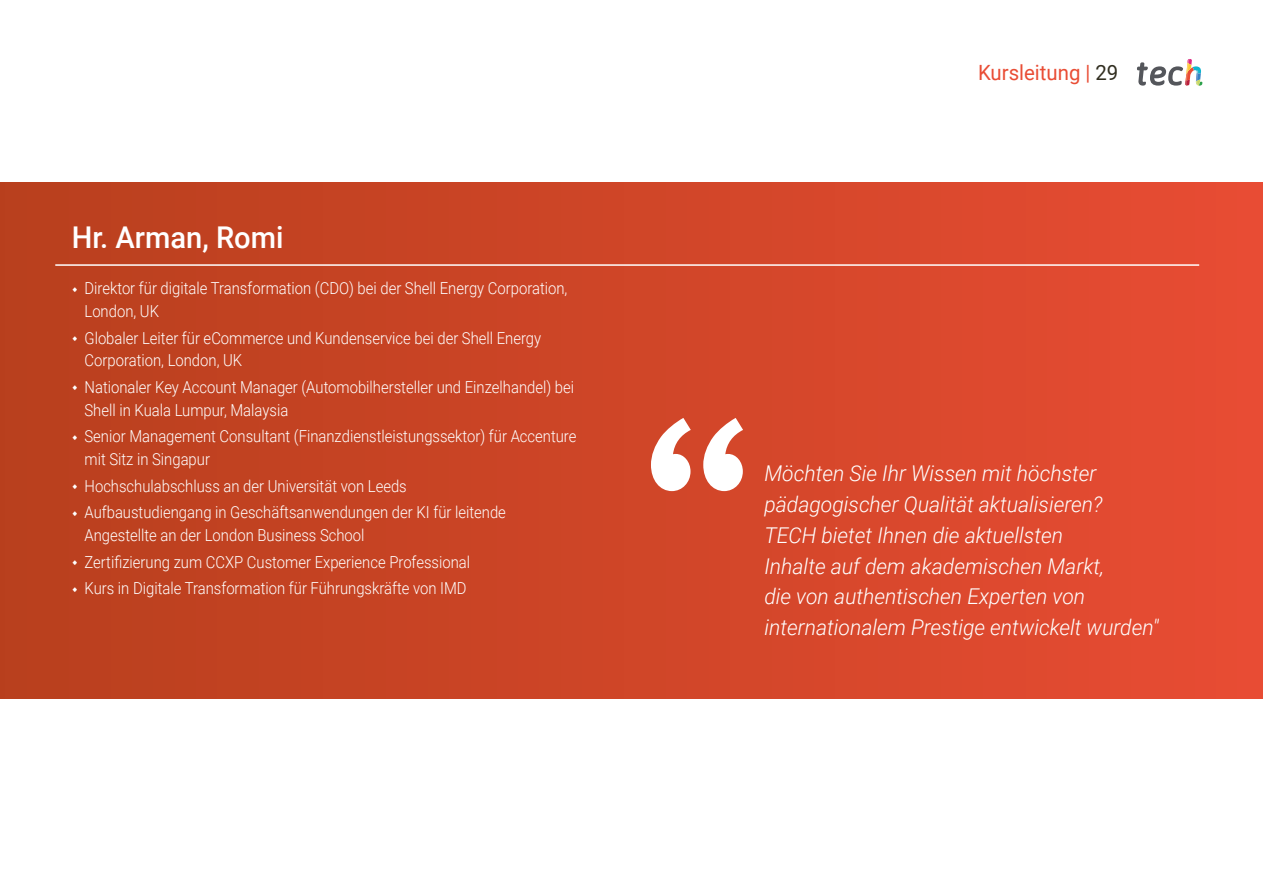
<style>
.page{position:relative;width:1263px;height:893px;background:#fff}
.page>*{position:absolute;margin:0;border:0;box-sizing:border-box;transform-origin:0 0}
.t1{font:500 30px "Roboto";color:#fff}
.t2{font:italic 300 21.75px/30.8px "Roboto";color:#fff}
.t3{font:21px "Roboto";color:#e94d35}
.t4{font:300 16.5px/22.5px "Roboto";color:#fff;scale:.9 1}
.s1{color:#312e20}
</style>
<div class="page">
<svg style="left:1137px;top:59px;width:65px;height:27px"></svg>
<div style="left:0;top:182px;width:1263px;height:516px;background:linear-gradient(to right,#b83f1d,#e84c33)"></div>
<hr style="left:55px;top:264px;width:1144px;height:2px;background:#fff">
<svg style="left:651px;top:418px;width:92px;height:73px"></svg>
<svg style="left:73px;top:287px;width:4px;height:5px"></svg>
<svg style="left:73px;top:336px;width:4px;height:5px"></svg>
<svg style="left:73px;top:385px;width:4px;height:5px"></svg>
<svg style="left:73px;top:435px;width:4px;height:5px"></svg>
<svg style="left:73px;top:484px;width:4px;height:5px"></svg>
<svg style="left:73px;top:511px;width:4px;height:5px"></svg>
<svg style="left:73px;top:560px;width:4px;height:5px"></svg>
<svg style="left:73px;top:587px;width:4px;height:5px"></svg>
<h1 class="t1" style="left:72px;top:216px;width:213px">Hr. Arman, Romi</h1>
<p class="t4" style="left:85px;top:277px;width:538px">Direktor für digitale Transformation (CDO) bei der Shell Energy Corporation,<br>London, UK</p>
<p class="t4" style="left:85px;top:326px;width:509px">Globaler Leiter für eCommerce und Kundenservice bei der Shell Energy<br>Corporation, London, UK</p>
<p class="t4" style="left:85px;top:375px;width:545px">Nationaler Key Account Manager (Automobilhersteller und Einzelhandel) bei<br>Shell in Kuala Lumpur, Malaysia</p>
<p class="t4" style="left:85px;top:424px;width:548px">Senior Management Consultant (Finanzdienstleistungssektor) für Accenture mit Sitz in Singapur</p>
<p class="t4" style="left:85px;top:472px;width:470px;line-height:26.7px">Hochschulabschluss an der Universität von Leeds<br>Aufbaustudiengang in Geschäftsanwendungen der KI für leitende</p>
<p class="t4" style="left:85px;top:521px;width:430px;line-height:26.7px">Angestellte an der London Business School<br>Zertifizierung zum CCXP Customer Experience Professional<br>Kurs in Digitale Transformation für Führungskräfte von IMD</p>
<p class="t3" style="left:978px;top:57px;width:142px">Kursleitung | <span class="s1">29</span></p>
<h2 class="t2" style="left:764px;top:457px;width:396px">Möchten Sie Ihr Wissen mit höchster pädagogischer Qualität aktualisieren?<br>TECH bietet Ihnen die aktuellsten<br>Inhalte auf dem akademischen Markt,<br>die von authentischen Experten von internationalem Prestige entwickelt wurden"</h2>
</div>
